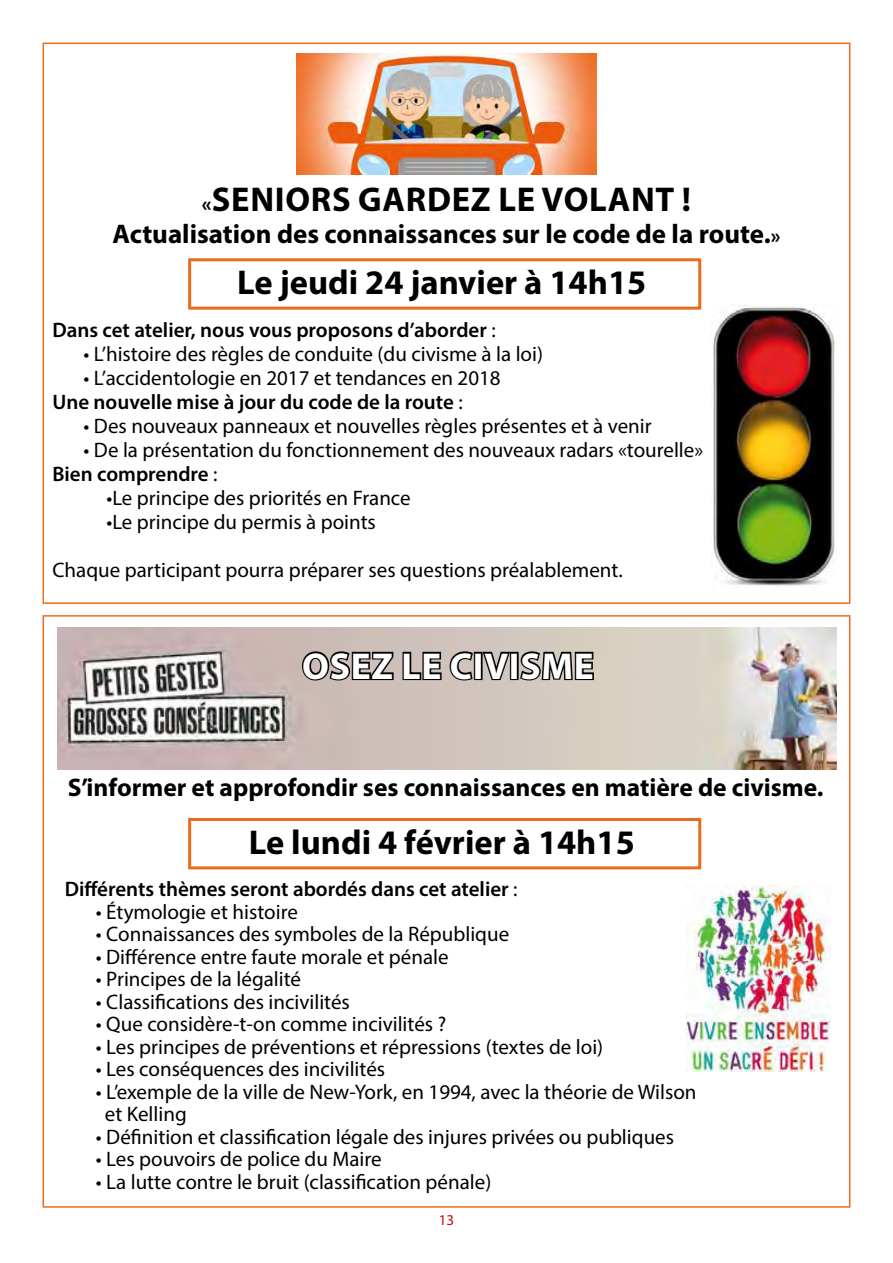
<style>
.page{position:relative;width:893px;height:1263px;background:#fff}
.page>*{position:absolute;margin:0;border:0;box-sizing:border-box;transform-origin:0 0}
.t1{font:700 37.5px "Myriad Pro";letter-spacing:.02em;color:#fff}
.t2{font:700 34.5px "Myriad Pro";color:#000}
.t3{font:700 34.5px "Myriad Pro";letter-spacing:.02em;color:#000}
.t4{font:700 27px "Myriad Pro";color:#000}
.t5{font:700 25.5px "Myriad Pro";color:#000}
.t6{font:21px/24px "Myriad Pro";color:#000}
.t7{font:600 21px "Myriad Pro";color:#000}
.t8{font:15px "Myriad Pro";color:#cd071e}
.s1{font-size:21px}
.s2{font-weight:400}
.s3{font-weight:600}
</style>
<div class="page">
<div style="left:188px;top:258px;width:513px;height:52px;border:3px solid #eb6c1e"></div>
<div style="left:188px;top:818px;width:513px;height:51px;border:3px solid #eb6c1e"></div>
<img style="left:58px;top:627px;width:779px;height:142px">
<img style="left:713px;top:304px;width:124px;height:282px">
<img style="left:297px;top:53px;width:299px;height:122px">
<svg style="left:300px;top:650px;width:95px;height:32px;background:#6c6360"></svg>
<svg style="left:401px;top:650px;width:74px;height:32px;background:#7e7571"></svg>
<div style="left:474px;top:652px;width:9px;height:28px;border:3px solid #000"></div>
<svg style="left:481px;top:650px;width:31px;height:32px"></svg>
<div style="left:510px;top:652px;width:9px;height:28px;border:3px solid #000"></div>
<svg style="left:518px;top:650px;width:77px;height:32px;background:#65615c"></svg>
<img style="left:687px;top:886px;width:143px;height:185px">
<h2 class="t3" style="left:202px;top:176px;width:491px"><span class="s1">«</span>SENIORS GARDEZ LE VOLANT !</h2>
<p class="t4" style="left:112px;top:216px;width:670px">Actualisation des connaissances sur le code de la route.<span class="s1">»</span></p>
<h2 class="t2" style="left:237px;top:260px;width:410px">Le jeudi 24 janvier à 14h15</h2>
<p class="t7" style="left:52px;top:317px;width:445px">Dans cet atelier, nous vous proposons d’aborder <span class="s2">:</span></p>
<p class="t6" style="left:84px;top:342px;width:461px">• L’histoire des règles de conduite (du civisme à la loi)</p>
<p class="t6" style="left:52px;top:366px;width:450px;text-indent:31px">• L’accidentologie en 2017 et tendances en 2018<br><span class="s3">Une nouvelle mise à jour du code de la route</span> :</p>
<p class="t6" style="left:84px;top:414px;width:569px">• Des nouveaux panneaux et nouvelles règles présentes et à venir</p>
<p class="t6" style="left:52px;top:438px;width:652px;text-indent:31px">• De la présentation du fonctionnement des nouveaux radars «tourelle»<br><span class="s3">Bien comprendre</span> :</p>
<p class="t6" style="left:106px;top:486px;width:306px">•Le principe des priorités en France</p>
<p class="t6" style="left:106px;top:510px;width:271px">•Le principe du permis à points</p>
<p class="t6" style="left:52px;top:558px;width:572px">Chaque participant pourra préparer ses questions préalablement.</p>
<h1 class="t1" style="left:302px;top:641px;width:293px">OSEZ LE CIVISME</h1>
<p class="t5" style="left:68px;top:771px;width:757px">S’informer et approfondir ses connaissances en matière de civisme.</p>
<h2 class="t2" style="left:249px;top:820px;width:387px">Le lundi 4 février à 14h15</h2>
<p class="t7" style="left:65px;top:876px;width:454px">Différents thèmes seront abordés dans cet atelier <span class="s2">:</span></p>
<p class="t6" style="left:96px;top:899px;width:203px">• Étymologie et histoire</p>
<p class="t6" style="left:96px;top:922px;width:415px">• Connaissances des symboles de la République</p>
<p class="t6" style="left:96px;top:944px;width:354px">• Différence entre faute morale et pénale</p>
<p class="t6" style="left:96px;top:967px;width:207px">• Principes de la légalité</p>
<p class="t6" style="left:96px;top:989px;width:255px">• Classifications des incivilités</p>
<p class="t6" style="left:96px;top:1012px;width:352px">• Que considère-t-on comme incivilités ?</p>
<p class="t6" style="left:96px;top:1034px;width:509px">• Les principes de préventions et répressions (textes de loi)</p>
<p class="t6" style="left:96px;top:1057px;width:291px">• Les conséquences des incivilités</p>
<p class="t6" style="left:105px;top:1080px;width:593px;line-height:22.5px;text-indent:-9px">• L’exemple de la ville de New-York, en 1994, avec la théorie de Wilson et Kelling</p>
<p class="t6" style="left:96px;top:1124px;width:580px">• Définition et classification légale des injures privées ou publiques</p>
<p class="t6" style="left:96px;top:1147px;width:287px">• Les pouvoirs de police du Maire</p>
<p class="t6" style="left:96px;top:1169px;width:397px">• La lutte contre le bruit (classification pénale)</p>
<p class="t8" style="left:439px;top:1211px;width:17px">13</p>
</div>
